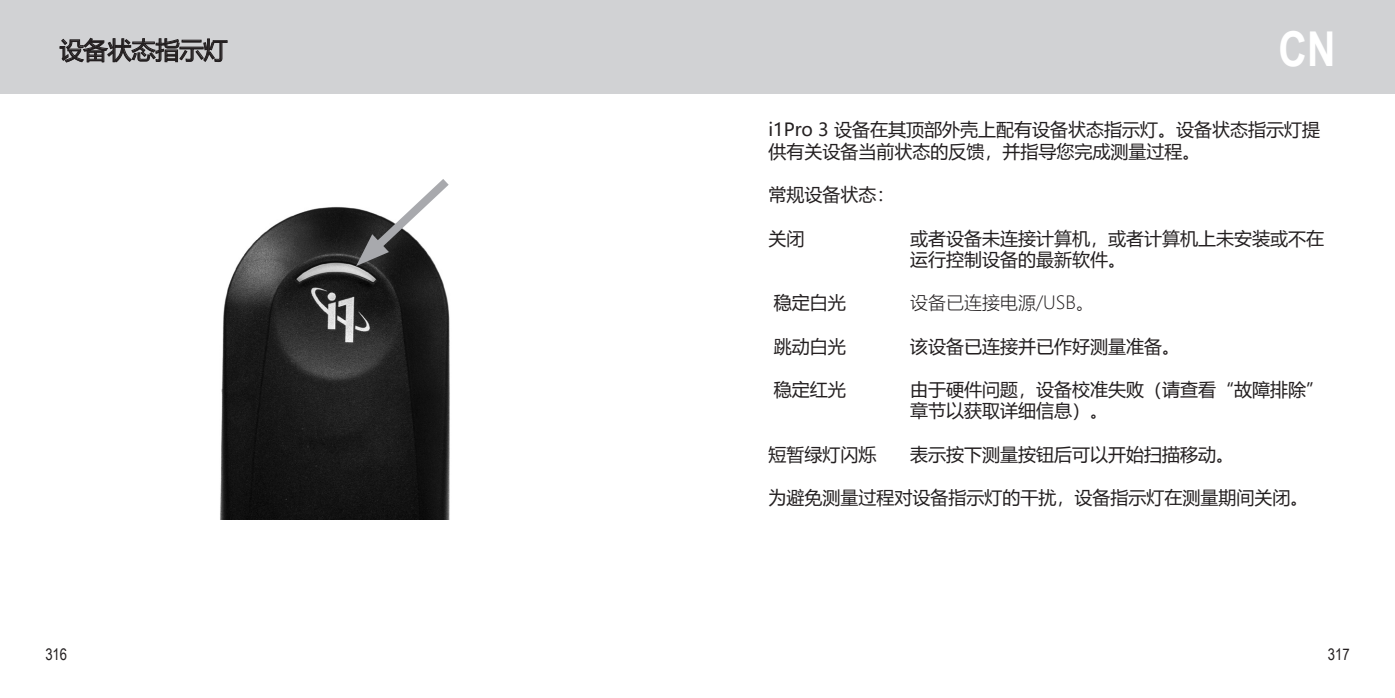
<style>
.page{position:relative;width:1395px;height:698px;background:#fff}
.page>*{position:absolute;margin:0;border:0;box-sizing:border-box;transform-origin:0 0}
.t1{font:700 48px "Arial Narrow";color:#fff}
.Headline{font:24px "Microsoft Ya Hei";color:#231f20}
.Standard_text{font:18px/21.6px "Microsoft Ya Hei";color:#231f20}
.Standard_text-2{font:300 18px "Microsoft Ya Hei";color:#231f20}
.t2{font:16px "Arial Narrow";color:#231f20}
</style>
<div class="page">
<div style="left:0;top:0;width:1395px;height:94px;background:#d1d2d4"></div>
<svg style="left:59px;top:37px;width:169px;height:26px"></svg>
<img style="left:220px;top:206px;width:230px;height:313px">
<svg style="left:356px;top:179px;width:94px;height:87px"></svg>
<p class="Headline" style="left:60px;top:34px;width:170px">设备状态指示灯</p>
<h1 class="t1" style="left:1278px;top:13px;width:58px">CN</h1>
<p class="Standard_text" style="left:768px;top:118px;width:553px">i1Pro 3 设备在其顶部外壳上配有设备状态指示灯。设备状态指示灯提供有关设备当前状态的反馈，并指导您完成测量过程。</p>
<p class="Standard_text" style="left:768px;top:183px;width:127px">常规设备状态：</p>
<p class="Standard_text" style="left:768px;top:226px;width:37px">关闭</p>
<p class="Standard_text" style="left:910px;top:226px;width:415px">或者设备未连接计算机，或者计算机上未安装或不在运行控制设备的最新软件。</p>
<p class="Standard_text" style="left:774px;top:291px;width:73px">稳定白光</p>
<p class="Standard_text-2" style="left:910px;top:291px;width:185px">设备已连接电源/USB。</p>
<p class="Standard_text" style="left:774px;top:334px;width:73px">跳动白光</p>
<p class="Standard_text" style="left:910px;top:334px;width:271px">该设备已连接并已作好测量准备。</p>
<p class="Standard_text" style="left:774px;top:378px;width:73px">稳定红光</p>
<p class="Standard_text" style="left:910px;top:378px;width:415px">由于硬件问题，设备校准失败（请查看“故障排除”章节以获取详细信息）。</p>
<p class="Standard_text" style="left:768px;top:442px;width:109px">短暂绿灯闪烁</p>
<p class="Standard_text" style="left:910px;top:442px;width:325px">表示按下测量按钮后可以开始扫描移动。</p>
<p class="Standard_text" style="left:768px;top:486px;width:541px">为避免测量过程对设备指示灯的干扰，设备指示灯在测量期间关闭。</p>
<p class="t2" style="left:45px;top:642px;width:23px">316</p>
<p class="t2" style="left:1327px;top:642px;width:23px">317</p>
</div>
